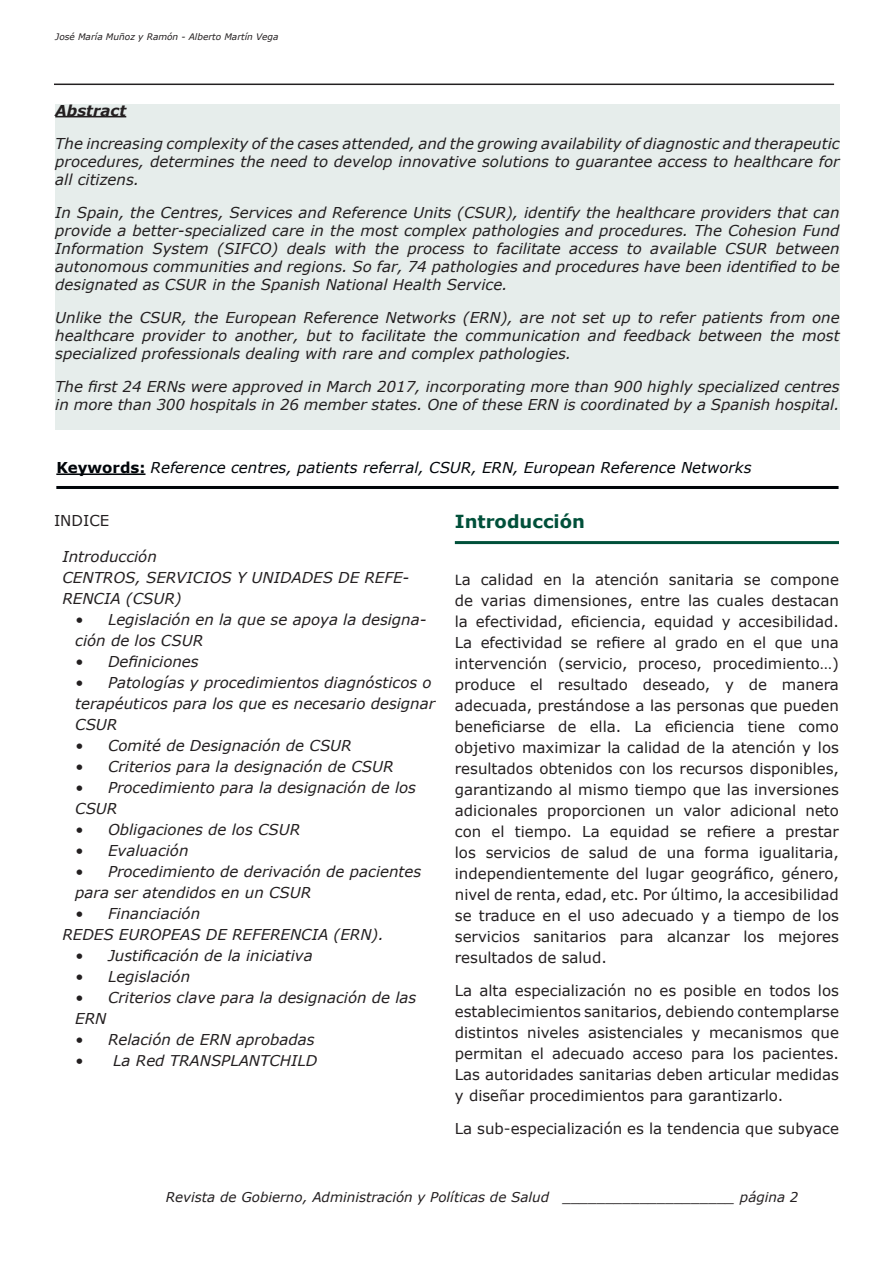
<style>
.page{position:relative;width:893px;height:1263px;background:#fff}
.page>*{position:absolute;margin:0;border:0;box-sizing:border-box;transform-origin:0 0}
.cabecero_titulo_verd{font:700 18px "Verdana";color:#01503a}
.indice{font:italic 15px/18px "Verdana";color:#231f20}
.t1{font:15px/21px "Verdana";color:#231f20;text-align:justify}
.cabecero_titulo_verd-2{font:italic 15px "Verdana";color:#010509}
.t2{font:italic 700 15px "Verdana";color:#231f20}
.indice-2{font:italic 14.85px "Verdana";color:#231f20}
.cabecero_a{font:italic 13.5px "Verdana";color:#231f20}
.cabecero_a-2{font:italic 9px "Verdana";color:#231f20}
.s1{font-weight:700;font-style:normal}
.s2{font-family:"Calibri";font-size:16.5px}
</style>
<div class="page">
<hr style="left:54px;top:84px;width:780px;height:1px;background:#231f20">
<hr style="left:455px;top:541px;width:384px;height:3px;background:#01503a">
<div style="left:55px;top:104px;width:785px;height:325px;background:#e6edeb"></div>
<hr style="left:55px;top:116px;width:71px;height:1px;background:#231f20">
<hr style="left:56px;top:486px;width:782px;height:3px;background:#010509">
<hr style="left:56px;top:473px;width:90px;height:2px;background:#010509">
<p class="cabecero_a-2" style="left:55px;top:30px;width:225px">José María Muñoz y Ramón - Alberto Martín Vega</p>
<p class="t2" style="left:55px;top:100px;width:72px">Abstract</p>
<p class="indice" style="left:55px;top:134px;width:786px;text-align:justify">The increasing complexity of the cases attended, and the growing availability of diagnostic and therapeutic procedures, determines the need to develop innovative solutions to guarantee access to healthcare for all citizens.</p>
<p class="indice" style="left:55px;top:203px;width:786px;text-align:justify">In Spain, the Centres, Services and Reference Units (CSUR), identify the healthcare providers that can provide a better-specialized care in the most complex pathologies and procedures. The Cohesion Fund Information System (SIFCO) deals with the process to facilitate access to available CSUR between autonomous communities and regions. So far, 74 pathologies and procedures have been identified to be designated as CSUR in the Spanish National Health Service.</p>
<p class="indice" style="left:55px;top:308px;width:786px;text-align:justify">Unlike the CSUR, the European Reference Networks (ERN), are not set up to refer patients from one healthcare provider to another, but to facilitate the communication and feedback between the most specialized professionals dealing with rare and complex pathologies.</p>
<p class="indice" style="left:55px;top:377px;width:786px">The first 24 ERNs were approved in March 2017, incorporating more than 900 highly specialized centres in more than 300 hospitals in 26 member states. One of these ERN is coordinated by a Spanish hospital.</p>
<p class="cabecero_titulo_verd-2" style="left:56px;top:457px;width:697px"><span class="s1">Keywords:</span> Reference centres, patients referral, CSUR, ERN, European Reference Networks</p>
<p class="t1" style="left:54px;top:510px;width:57px">INDICE</p>
<p class="indice" style="left:63px;top:547px;width:96px">Introducción</p>
<p class="indice" style="left:63px;top:567px;width:348px;line-height:21px">CENTROS, SERVICIOS Y UNIDADES DE REFE-<br>RENCIA (CSUR)</p>
<p class="indice" style="left:75px;top:609px;width:353px;line-height:21px">• Legislación en la que se apoya la designa&shy;ción de los CSUR</p>
<p class="indice" style="left:75px;top:652px;width:125px">• Definiciones</p>
<p class="indice" style="left:75px;top:672px;width:361px;line-height:21px">• Patologías y procedimientos diagnósticos o terapéuticos para los que es necesario designar<br>CSUR</p>
<p class="indice" style="left:75px;top:736px;width:278px">• Comité de Designación de CSUR</p>
<p class="indice" style="left:75px;top:757px;width:320px">• Criterios para la designación de CSUR</p>
<p class="indice" style="left:75px;top:777px;width:342px;line-height:21px">• Procedimiento para la designación de los<br>CSUR</p>
<p class="indice" style="left:75px;top:820px;width:227px">• Obligaciones de los CSUR</p>
<p class="indice" style="left:75px;top:841px;width:115px">• Evaluación</p>
<p class="indice" style="left:75px;top:861px;width:347px;line-height:21px">• Procedimiento de derivación de pacientes para ser atendidos en un CSUR</p>
<p class="indice" style="left:75px;top:904px;width:126px">• Financiación</p>
<p class="indice" style="left:63px;top:925px;width:323px">REDES EUROPEAS DE REFERENCIA (ERN).</p>
<p class="indice" style="left:75px;top:946px;width:239px">• Justificación de la iniciativa</p>
<p class="indice" style="left:75px;top:967px;width:116px">• Legislación</p>
<p class="indice" style="left:75px;top:987px;width:343px;line-height:21px">• Criterios clave para la designación de las<br>ERN</p>
<p class="indice" style="left:75px;top:1030px;width:241px">• Relación de ERN aprobadas</p>
<p class="indice-2" style="left:75px;top:1050px;width:244px">• La Red TRANSPLANTCHILD</p>
<p class="cabecero_titulo_verd" style="left:455px;top:509px;width:132px">Introducción</p>
<p class="t1" style="left:455px;top:569px;width:386px"><span class="s2">L</span>a calidad en la atención sanitaria se compone de varias dimensiones, entre las cuales destacan la efectividad, eficiencia, equidad y accesibilidad.<br>La efectividad se refiere al grado en el que una intervención (servicio, proceso, procedimiento…) produce el resultado deseado, y de manera adecuada, prestándose a las personas que pueden beneficiarse de ella. La eficiencia tiene como objetivo maximizar la calidad de la atención y los resultados obtenidos con los recursos disponibles, garantizando al mismo tiempo que las inversiones adicionales proporcionen un valor adicional neto con el tiempo. La equidad se refiere a prestar los servicios de salud de una forma igualitaria, independientemente del lugar geográfico, género, nivel de renta, edad, etc. Por último, la accesibilidad se traduce en el uso adecuado y a tiempo de los servicios sanitarios para alcanzar los mejores resultados de salud.</p>
<p class="t1" style="left:455px;top:980px;width:386px">La alta especialización no es posible en todos los establecimientos sanitarios, debiendo contemplarse distintos niveles asistenciales y mecanismos que permitan el adecuado acceso para los pacientes.<br>Las autoridades sanitarias deben articular medidas y diseñar procedimientos para garantizarlo.</p>
<p class="t1" style="left:455px;top:1118px;width:386px">La sub-especialización es la tendencia que subyace</p>
<p class="cabecero_a" style="left:166px;top:1188px;width:634px">Revista de Gobierno, Administración y Políticas de Salud ____________________ página 2</p>
</div>
